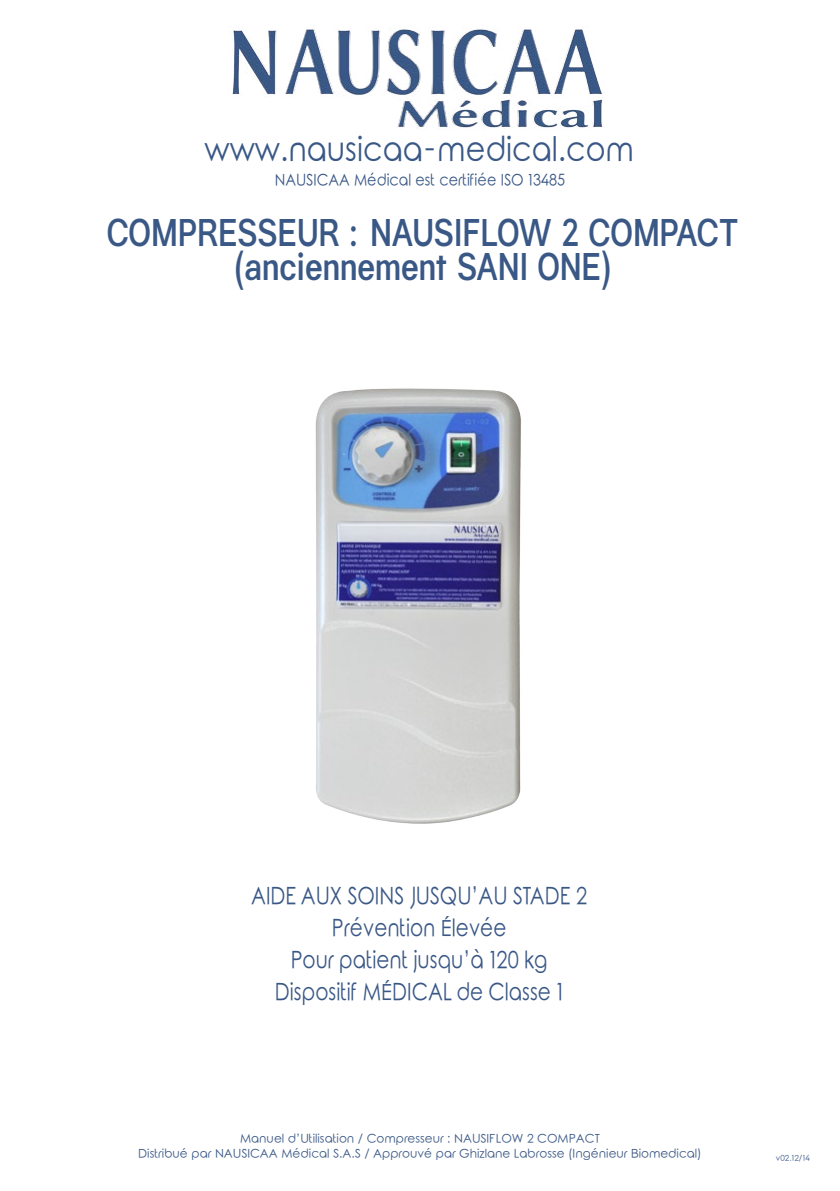
<style>
.page{position:relative;width:840px;height:1191px;background:#fff}
.page>*{position:absolute;margin:0;border:0;box-sizing:border-box;transform-origin:0 0}
.t1{font:500 40px/34px "Kalypsa";letter-spacing:.015em;color:#3a5886;text-align:center;scale:.83 1}
.t2{font:33.6px "Rounded Elegance";color:#3a5886;scale:.89 1}
.t3{font:24px/32px "Rounded Elegance";color:#3a5886;text-align:center;scale:.83 1}
.t4{font:16px "Rounded Elegance";color:#3a5886;scale:.89 1}
.t5{font:12px/14.4px "Rounded Elegance";color:#3a5886;text-align:center}
.t6{font:8px "Rounded Elegance";color:#3a5886}
</style>
<div class="page">
<img style="left:315px;top:388px;width:206px;height:436px">
<img style="left:232px;top:28px;width:371px;height:100px">
<h2 class="t2" style="left:204px;top:129px;width:483px">www.nausicaa-medical.com</h2>
<h3 class="t4" style="left:275px;top:170px;width:327px">NAUSICAA Médical est certifiée ISO 13485</h3>
<h1 class="t1" style="left:107px;top:215px;width:762px">COMPRESSEUR : NAUSIFLOW 2 COMPACT (anciennement SANI ONE)</h1>
<h3 class="t3" style="left:251px;top:883px;width:406px">AIDE AUX SOINS JUSQU’AU STADE 2<br>Prévention Élevée<br>Pour patient jusqu’à 120 kg<br>Dispositif MÉDICAL de Classe 1</h3>
<p class="t5" style="left:138px;top:1132px;width:564px">Manuel d’Utilisation / Compresseur : NAUSIFLOW 2 COMPACT<br>Distribué par NAUSICAA Médical S.A.S / Approuvé par Ghizlane Labrosse (Ingénieur Biomedical)</p>
<p class="t6" style="left:775px;top:1153px;width:35px">v02.12/14</p>
</div>
